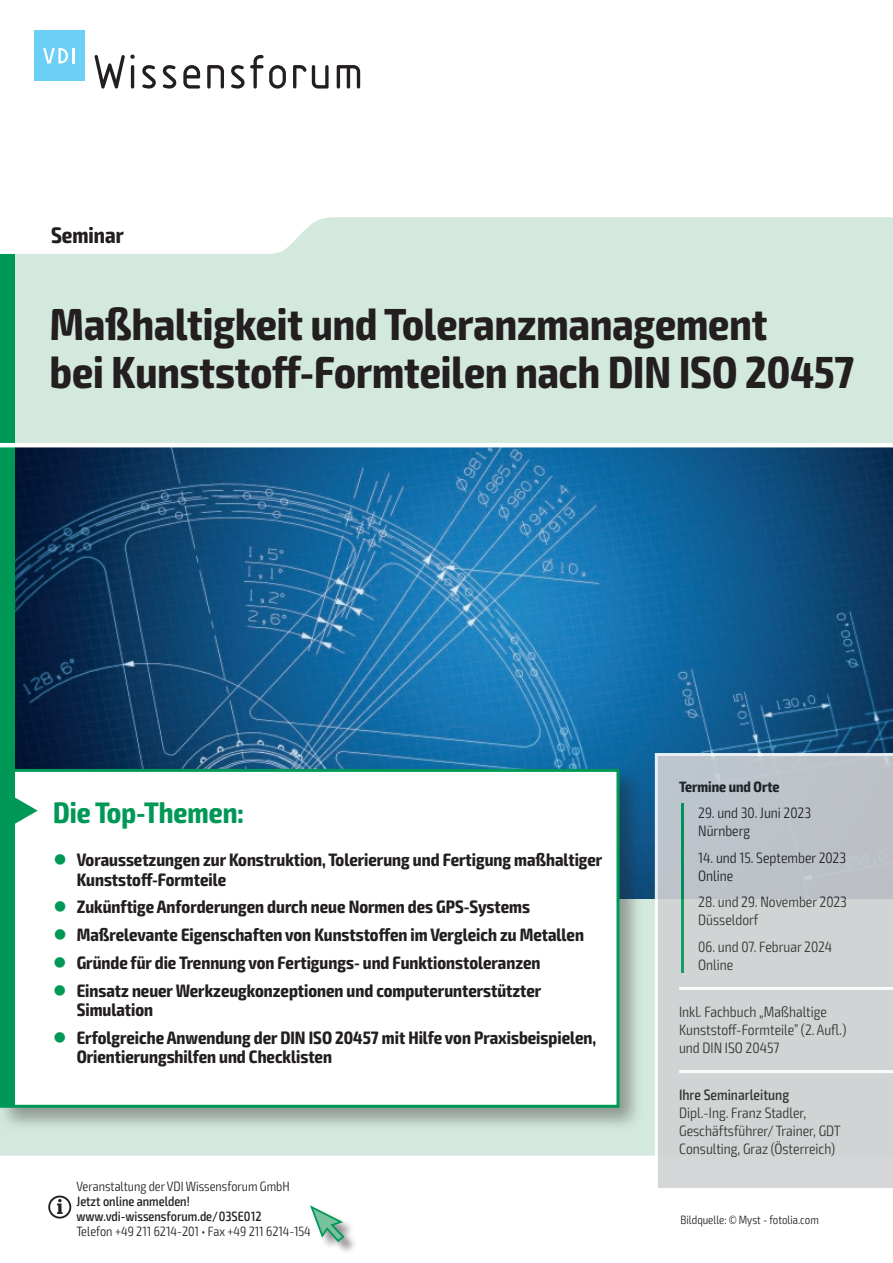
<style>
.page{position:relative;width:893px;height:1263px;background:#fff}
.page>*{position:absolute;margin:0;border:0;box-sizing:border-box;transform-origin:0 0}
.t1{font:700 condensed 45px/48px "Exo 2";color:#231f20}
.t2{font:700 condensed 29.7px "Exo 2";color:#009856}
.t3{font:700 condensed 22.5px "Exo 2";color:#231f20}
.t4{font:700 condensed 18px/19.5px "Exo 2";color:#231f20}
.t5{font:300 condensed 15px/18px "Exo 2";color:#231f20}
.t6{font:500 condensed 15px "Exo 2";color:#231f20}
.t7{font:700 condensed 15px "Exo 2";color:#231f20}
.t8{font:300 condensed 13.5px "Exo 2";color:#231f20}
.t9{font:500 condensed 13.5px/15px "Exo 2";color:#231f20}
.t10{font:300 condensed 12px "Exo 2";color:#231f20}
.s1{color:#009856}
</style>
<div class="page">
<div style="left:0;top:217px;width:893px;height:938px;background:#d4e9dd"></div>
<img style="left:14px;top:447px;width:879px;height:451px">
<div style="left:0;top:765px;width:644px;height:367px;background:#231f20;opacity:.4"></div>
<div style="left:2px;top:770px;width:616px;height:336px;background:#fff"></div>
<div style="left:3px;top:772px;width:11px;height:333px;background:#009856"></div>
<div style="left:0;top:769px;width:619px;height:339px;border:3px solid #009856"></div>
<svg style="left:14px;top:796px;width:24px;height:29px"></svg>
<div style="left:0;top:254px;width:14px;height:519px;background:#009856"></div>
<div style="left:311px;top:1206px;width:47px;height:49px;background:#231f20;opacity:.5"></div>
<svg style="left:310px;top:1205px;width:36px;height:38px"></svg>
<hr style="left:0;top:443px;width:893px;height:4px;background:#fff">
<svg style="left:655px;top:753px;width:238px;height:435px;background:#cacfd1"></svg>
<svg style="left:48px;top:1195px;width:23px;height:23px"></svg>
<svg style="left:94px;top:54px;width:41px;height:35px"></svg>
<svg style="left:142px;top:65px;width:14px;height:24px"></svg>
<svg style="left:163px;top:65px;width:13px;height:24px"></svg>
<svg style="left:183px;top:65px;width:17px;height:24px"></svg>
<svg style="left:207px;top:65px;width:17px;height:24px"></svg>
<svg style="left:231px;top:55px;width:55px;height:34px"></svg>
<svg style="left:293px;top:65px;width:36px;height:24px"></svg>
<svg style="left:337px;top:65px;width:23px;height:24px"></svg>
<div style="left:34px;top:30px;width:50px;height:51px;background:#6bcff6"></div>
<svg style="left:43px;top:48px;width:31px;height:15px"></svg>
<p class="t3" style="left:51px;top:221px;width:74px">Seminar</p>
<h1 class="t1" style="left:50px;top:301px;width:806px">Maßhaltigkeit und Toleranzmanagement<br>bei Kunststoff-Formteilen nach DIN ISO 20457</h1>
<h2 class="t2" style="left:53px;top:794px;width:192px">Die Top-Themen:</h2>
<p class="t4" style="left:77px;top:850px;width:527px;text-indent:-23px"><span class="s1">●</span> Voraussetzungen zur Konstruktion, Tolerierung und Fertigung maßhaltiger<br>Kunststoff-Formteile</p>
<p class="t4" style="left:53px;top:898px;width:478px"><span class="s1">●</span> Zukünftige Anforderungen durch neue Normen des GPS-Systems</p>
<p class="t4" style="left:53px;top:925px;width:532px"><span class="s1">●</span> Maßrelevante Eigenschaften von Kunststoffen im Vergleich zu Metallen</p>
<p class="t4" style="left:53px;top:953px;width:489px"><span class="s1">●</span> Gründe für die Trennung von Fertigungs- und Funktionstoleranzen</p>
<p class="t4" style="left:77px;top:981px;width:466px;text-indent:-23px"><span class="s1">●</span> Einsatz neuer Werkzeugkonzeptionen und computerunterstützter<br>Simulation</p>
<p class="t4" style="left:77px;top:1028px;width:521px;text-indent:-23px"><span class="s1">●</span> Erfolgreiche Anwendung der DIN ISO 20457 mit Hilfe von Praxisbeispielen,<br>Orientierungshilfen und Checklisten</p>
<p class="t8" style="left:77px;top:1178px;width:215px">Veranstaltung der VDI Wissensforum GmbH</p>
<p class="t9" style="left:77px;top:1194px;width:186px">Jetzt online anmelden! www.vdi-wissensforum.de/03SE012</p>
<p class="t8" style="left:77px;top:1223px;width:236px">Telefon +49 211 6214-201 • Fax +49 211 6214-154</p>
<p class="t7" style="left:679px;top:778px;width:102px">Termine und Orte</p>
<p class="t5" style="left:698px;top:804px;width:114px">29. und 30. Juni 2023<br>Nürnberg</p>
<p class="t5" style="left:698px;top:849px;width:149px">14. und 15. September 2023<br>Online</p>
<p class="t5" style="left:698px;top:893px;width:150px">28. und 29. November 2023<br>Düsseldorf</p>
<p class="t5" style="left:698px;top:938px;width:135px">06. und 07. Februar 2024<br>Online</p>
<p class="t5" style="left:679px;top:1003px;width:169px">Inkl. Fachbuch „Maßhaltige<br>Kunststoff-Formteile” (2. Aufl.) und DIN ISO 20457</p>
<p class="t6" style="left:679px;top:1086px;width:112px">Ihre Seminarleitung</p>
<p class="t5" style="left:679px;top:1104px;width:163px">Dipl.-Ing. Franz Stadler,<br>Geschäftsführer/ Trainer, GDT<br>Consulting, Graz (Österreich)</p>
<p class="t10" style="left:681px;top:1212px;width:140px">Bildquelle: © Myst - fotolia.com</p>
</div>
